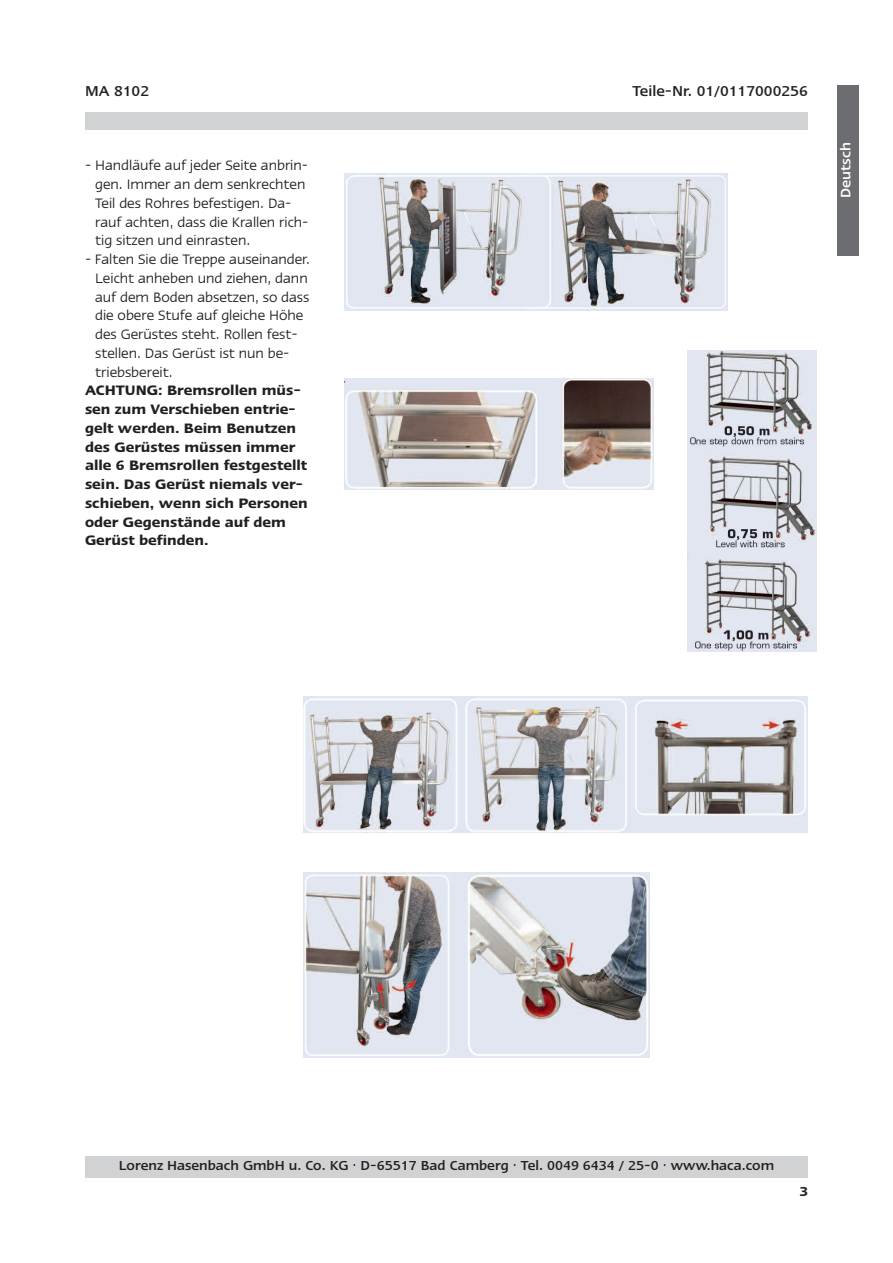
<style>
.page{position:relative;width:893px;height:1263px;background:#fff}
.page>*{position:absolute;margin:0;border:0;box-sizing:border-box;transform-origin:0 0}
.t1{font:500 16.5px "Linotype Ergo";color:#231f20}
.t2{font:15.75px/18.8px "Linotype Ergo";color:#231f20}
.t3{font:600 15.75px/18.8px "Linotype Ergo";color:#231f20}
.t4{font:500 15.75px "Linotype Ergo";color:#fff}
.t5{font:500 15px "Linotype Ergo";color:#231f20}
.t6{font:600 15px "Linotype Ergo";color:#231f20}
</style>
<div class="page">
<div style="left:85px;top:1157px;width:723px;height:21px;background:#d1d2d4"></div>
<div style="left:85px;top:113px;width:723px;height:17px;background:#d1d2d4"></div>
<div style="left:838px;top:85px;width:21px;height:170px;background:#6c6d70"></div>
<img style="left:345px;top:173px;width:382px;height:137px">
<img style="left:345px;top:378px;width:308px;height:112px">
<img style="left:688px;top:350px;width:128px;height:301px">
<img style="left:303px;top:696px;width:505px;height:136px">
<img style="left:303px;top:873px;width:347px;height:185px">
<p class="t1" style="left:85px;top:85px;width:66px">MA 8102</p>
<p class="t1" style="left:632px;top:85px;width:177px">Teile-Nr. 01/0117000256</p>
<p class="t2" style="left:95px;top:157px;width:215px;text-indent:-10px">- Handläufe auf jeder Seite anbrin&shy;gen. Immer an dem senkrechten<br>Teil des Rohres befestigen. Da&shy;rauf achten, dass die Krallen rich&shy;tig sitzen und einrasten.</p>
<p class="t2" style="left:95px;top:251px;width:216px;text-indent:-10px">- Falten Sie die Treppe auseinander.<br>Leicht anheben und ziehen, dann auf dem Boden absetzen, so dass die obere Stufe auf gleiche Höhe des Gerüstes steht. Rollen fest&shy;stellen. Das Gerüst ist nun be&shy;triebsbereit.</p>
<p class="t3" style="left:85px;top:382px;width:224px">ACHTUNG: Bremsrollen müs&shy;sen zum Verschieben entrie&shy;gelt werden. Beim Benutzen des Gerüstes müssen immer alle 6 Bremsrollen festgestellt sein. Das Gerüst niemals ver&shy;schieben, wenn sich Personen oder Gegenstände auf dem<br>Gerüst befinden.</p>
<p class="t4" style="left:840px;top:198px;width:57px;rotate:-90deg">Deutsch</p>
<p class="t5" style="left:119px;top:1160px;width:657px">Lorenz Hasenbach GmbH u. Co. KG · D-65517 Bad Camberg · Tel. 0049 6434 / 25-0 · www.haca.com</p>
<p class="t6" style="left:800px;top:1186px;width:10px">3</p>
</div>
